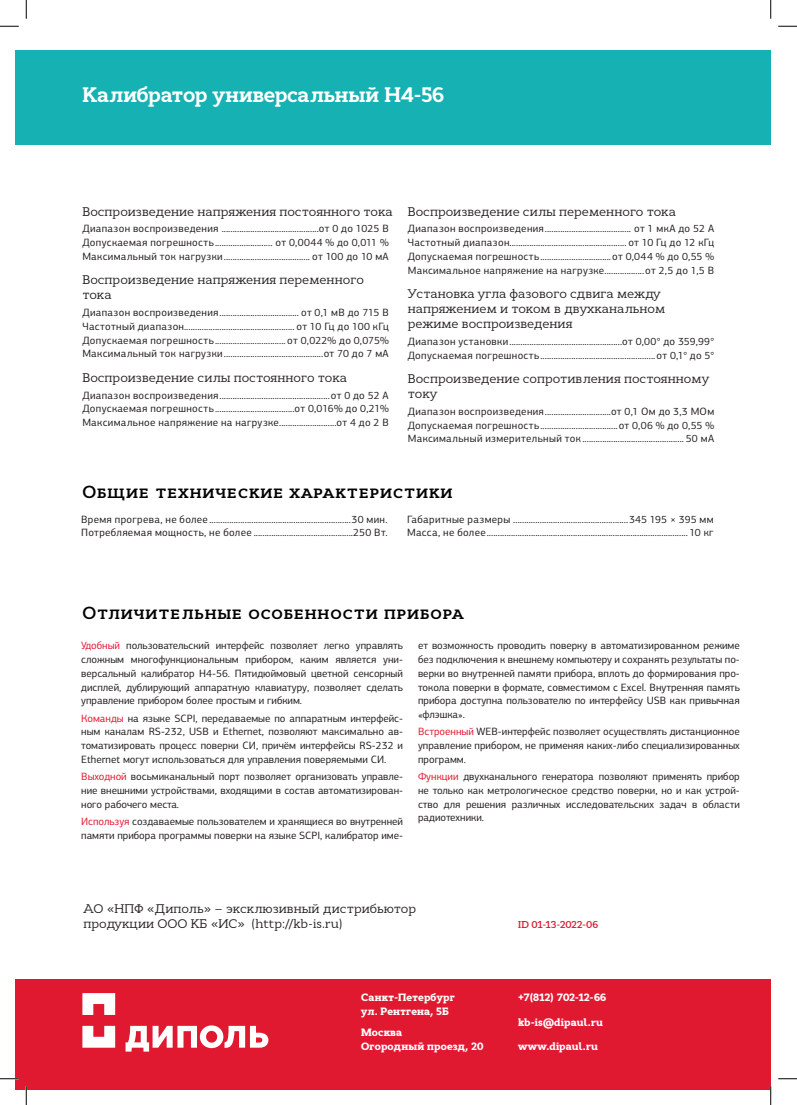
<style>
.page{position:relative;width:797px;height:1105px;background:#fff}
.page>*{position:absolute;margin:0;border:0;box-sizing:border-box;transform-origin:0 0}
.t1{font:700 21px "Cyntho Slab Pro";letter-spacing:-.01em;color:#fff}
.t2{font:600 17.5px "Cyntho Slab Pro";letter-spacing:.05em;color:#000}
.t3{font:12.5px/15px "Cyntho Slab Pro";color:#231f20}
.t4{font:10.62px/13.8px "PF Centro Sans Pro";color:#231f20;text-align:justify}
.t5{font:10.62px/13.8px "PF Centro Sans Pro";letter-spacing:.03em;color:#231f20}
.t6{font:900 10.62px/13.8px "Cyntho Slab Pro";letter-spacing:.01em;color:#fff}
.t7{font:600 10px "Cyntho Slab Pro";color:#e01931}
.s1{color:#e01931}
</style>
<div class="page">
<div style="left:16px;top:50px;width:754px;height:94px;background:#16b1b2"></div>
<div style="left:16px;top:979px;width:754px;height:110px;background:#e01931"></div>
<svg style="left:82px;top:993px;width:33px;height:22px"></svg>
<svg style="left:82px;top:1026px;width:33px;height:22px"></svg>
<svg style="left:125px;top:1025px;width:143px;height:26px"></svg>
<svg style="left:0;top:25px;width:19px;height:2px"></svg>
<svg style="left:778px;top:25px;width:19px;height:2px"></svg>
<svg style="left:0;top:1078px;width:19px;height:1px"></svg>
<svg style="left:778px;top:1078px;width:19px;height:1px"></svg>
<svg style="left:25px;top:0;width:2px;height:19px"></svg>
<svg style="left:25px;top:1086px;width:2px;height:19px"></svg>
<svg style="left:770px;top:0;width:1px;height:19px"></svg>
<svg style="left:770px;top:1086px;width:1px;height:19px"></svg>
<h1 class="t1" style="left:82px;top:82px;width:363px">Калибратор универсальный Н4-56</h1>
<p class="t3" style="left:82px;top:204px;width:312px">Воспроизведение напряжения постоянного тока</p>
<p class="t4" style="left:82px;top:222px;width:308px">Диапазон воспроизведения ............................................от 0 до 1025 В Допускаемая погрешность.......................... от 0,0044 % до 0,011 % Максимальный ток нагрузки....................................... от 100 до 10 мА</p>
<p class="t3" style="left:82px;top:273px;width:283px">Воспроизведение напряжения переменного тока</p>
<p class="t4" style="left:82px;top:306px;width:308px">Диапазон воспроизведения.................................... от 0,1 мВ до 715 В Частотный диапазон.................................................. от 10 Гц до 100 кГц Допускаемая погрешность................................ от 0,022% до 0,075% Максимальный ток нагрузки.............................................от 70 до 7 мА</p>
<p class="t3" style="left:82px;top:370px;width:266px">Воспроизведение силы постоянного тока</p>
<p class="t4" style="left:82px;top:388px;width:308px">Диапазон воспроизведения..................................................от 0 до 52 А Допускаемая погрешность....................................от 0,016% до 0,21% Максимальное напряжение на нагрузке..........................от 4 до 2 В</p>
<p class="t3" style="left:408px;top:204px;width:269px">Воспроизведение силы переменного тока</p>
<p class="t4" style="left:408px;top:222px;width:308px">Диапазон воспроизведения....................................... от 1 мкА до 52 А Частотный диапазон..................................................... от 10 Гц до 12 кГц Допускаемая погрешность................................от 0,044 % до 0,55 % Максимальное напряжение на нагрузке..................от 2,5 до 1,5 В</p>
<p class="t3" style="left:408px;top:286px;width:259px">Установка угла фазового сдвига между напряжением и током в двухканальном режиме воспроизведения</p>
<p class="t5" style="left:408px;top:334px;width:308px">Диапазон установки...................................................от 0,00° до 359,99°<br>Допускаемая погрешность....................................................от 0,1° до 5°</p>
<p class="t3" style="left:408px;top:371px;width:303px">Воспроизведение сопротивления постоянному току</p>
<p class="t4" style="left:408px;top:404px;width:308px">Диапазон воспроизведения..............................от 0,1 Ом до 3,3 МОм Допускаемая погрешность...................................от 0,06 % до 0,55 % Максимальный измерительный ток .............................................. 50 мА</p>
<h2 class="t2" style="left:82px;top:481px;width:372px">Общие технические характеристики</h2>
<p class="t5" style="left:81px;top:512px;width:308px">Время прогрева, не более ................................................................30 мин.<br>Потребляемая мощность, не более .............................................250 Вт.</p>
<p class="t5" style="left:407px;top:512px;width:308px">Габаритные размеры ....................................................345 195 × 395 мм<br>Масса, не более...........................................................................................10 кг</p>
<h2 class="t2" style="left:82px;top:602px;width:383px">Отличительные особенности прибора</h2>
<p class="t4" style="left:81px;top:639px;width:323px"><span class="s1">Удобный</span> пользовательский интерфейс позволяет легко управлять сложным многофункциональным прибором, каким является уни&shy;версальный калибратор Н4-56. Пятидюймовый цветной сенсорный дисплей, дублирующий аппаратную клавиатуру, позволяет сделать управление прибором более простым и гибким.</p>
<p class="t4" style="left:81px;top:711px;width:323px"><span class="s1">Команды</span> на языке SCPI, передаваемые по аппаратным интерфейс&shy;ным каналам RS-232, USB и Ethernet, позволяют максимально ав&shy;томатизировать процесс поверки СИ, причём интерфейсы RS-232 и Ethernet могут использоваться для управления поверяемыми СИ.</p>
<p class="t4" style="left:81px;top:770px;width:323px"><span class="s1">Выходной</span> восьмиканальный порт позволяет организовать управле&shy;ние внешними устройствами, входящими в состав автоматизирован&shy;ного рабочего места.</p>
<p class="t4" style="left:81px;top:814px;width:323px"><span class="s1">Используя</span> создаваемые пользователем и хранящиеся во внутренней памяти прибора программы поверки на языке SCPI, калибратор име-</p>
<p class="t4" style="left:418px;top:639px;width:323px">ет возможность проводить поверку в автоматизированном режиме без подключения к внешнему компьютеру и сохранять результаты по&shy;верки во внутренней памяти прибора, вплоть до формирования про&shy;токола поверки в формате, совместимом с Excel. Внутренняя память прибора доступна пользователю по интерфейсу USB как привычная «флэшка».</p>
<p class="t4" style="left:418px;top:725px;width:323px"><span class="s1">Встроенный</span> WEB-интерфейс позволяет осуществлять дистанционное управление прибором, не применяя каких-либо специализированных программ.</p>
<p class="t4" style="left:418px;top:770px;width:323px"><span class="s1">Функции</span> двухканального генератора позволяют применять прибор не только как метрологическое средство поверки, но и как устрой&shy;ство для решения различных исследовательских задач в области радиотехники.</p>
<p class="t3" style="left:84px;top:901px;width:334px">АО «НПФ «Диполь» – эксклюзивный дистрибьютор продукции ООО КБ «ИС» (http://kb-is.ru)</p>
<p class="t6" style="left:361px;top:991px;width:95px">Cанкт-Петербург ул. Рентгена, 5Б</p>
<p class="t6" style="left:361px;top:1026px;width:124px">Москва<br>Огородный проезд, 20</p>
<p class="t7" style="left:518px;top:918px;width:82px">ID 01-13-2022-06</p>
<p class="t6" style="left:518px;top:991px;width:90px">+7(812) 702-12-66</p>
<p class="t6" style="left:518px;top:1015px;width:86px">kb-is@dipaul.ru</p>
<p class="t6" style="left:518px;top:1039px;width:81px">www.dipaul.ru</p>
</div>
